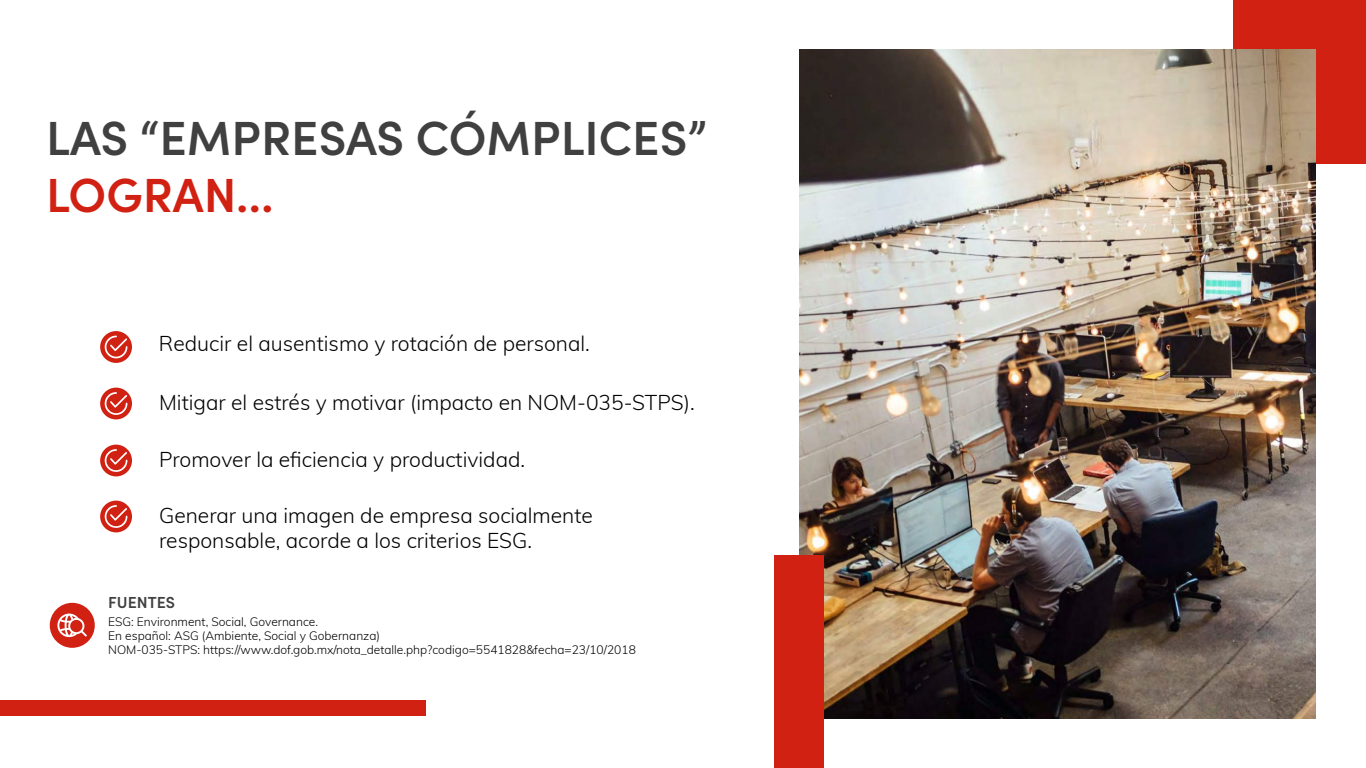
<style>
.page{position:relative;width:1366px;height:768px;background:#fff}
.page>*{position:absolute;margin:0;border:0;box-sizing:border-box;transform-origin:0 0}
.t1{font:600 48px "Sofia Pro";color:#404040}
.t2{font:600 48px "Sofia Pro";color:#d12112}
.t3{font:300 21px/25.2px "Muli";color:#000}
.t4{font:600 16px "Sofia Pro";color:#404040}
.t5{font:300 12px/14.4px "Muli";color:#000}
</style>
<div class="page">
<div style="left:1233px;top:0;width:133px;height:164px;background:#d12112"></div>
<svg style="left:100px;top:331px;width:32px;height:32px"></svg>
<svg style="left:105px;top:336px;width:22px;height:22px"></svg>
<div style="left:100px;top:388px;width:32px;height:31px;background:#d12112;border-radius:50%"></div>
<svg style="left:105px;top:392px;width:22px;height:23px"></svg>
<div style="left:100px;top:445px;width:32px;height:31px;background:#d12112;border-radius:50%"></div>
<svg style="left:105px;top:449px;width:22px;height:23px"></svg>
<div style="left:100px;top:501px;width:32px;height:31px;background:#d12112;border-radius:50%"></div>
<svg style="left:105px;top:505px;width:22px;height:23px"></svg>
<img style="left:799px;top:50px;width:517px;height:669px">
<div style="left:774px;top:555px;width:50px;height:213px;background:#d12112"></div>
<div style="left:0;top:700px;width:426px;height:16px;background:#d12112"></div>
<div style="left:50px;top:603px;width:45px;height:45px;background:#d12112;border-radius:50%"></div>
<svg style="left:57px;top:614px;width:30px;height:23px"></svg>
<h1 class="t1" style="left:46px;top:101px;width:662px">LAS “EMPRESAS CÓMPLICES”</h1>
<h1 class="t2" style="left:46px;top:159px;width:229px">LOGRAN…</h1>
<p class="t3" style="left:159px;top:330px;width:432px">Reducir el ausentismo y rotación de personal.</p>
<p class="t3" style="left:159px;top:388px;width:537px">Mitigar el estrés y motivar (impacto en NOM-035-STPS).</p>
<p class="t3" style="left:159px;top:445px;width:368px">Promover la eficiencia y productividad.</p>
<p class="t3" style="left:159px;top:501px;width:435px">Generar una imagen de empresa socialmente responsable, acorde a los criterios ESG.</p>
<p class="t4" style="left:108px;top:591px;width:68px">FUENTES</p>
<p class="t5" style="left:108px;top:614px;width:529px">ESG: Environment, Social, Governance.<br>En español: ASG (Ambiente, Social y Gobernanza)<br>NOM-035-STPS: https://www.dof.gob.mx/nota_detalle.php?codigo=5541828&amp;fecha=23/10/2018</p>
</div>
